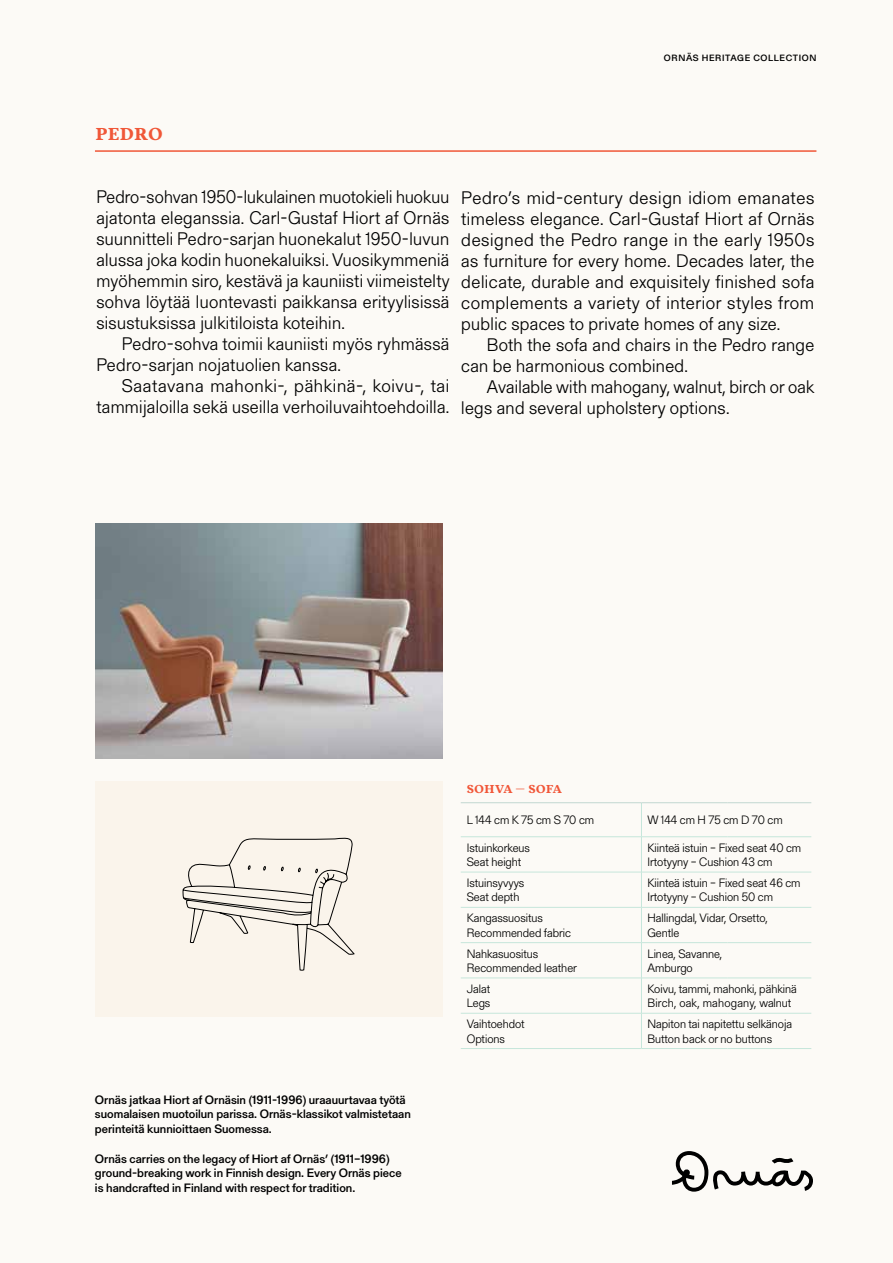
<style>
.page{position:relative;width:893px;height:1263px;background:#fcfaf6}
.page>*{position:absolute;margin:0;border:0;box-sizing:border-box;transform-origin:0 0}
.t1{font:300 18px/21px "Gerstner Programm FSL";letter-spacing:.02em;color:#000}
.t2{font:700 18px "Reckless";letter-spacing:.05em;color:#f05738}
.t3{font:300 12px/14.4px "Gerstner Programm FSL";color:#000}
.t4{font:500 12px/14.4px "Gerstner Programm FSL";color:#000}
.t5{font:700 12px "Reckless";letter-spacing:.05em;color:#f15638}
.t6{font:500 9px "Gerstner Programm FSL";letter-spacing:.07em;color:#000}
.s1{color:#f05738}
</style>
<div class="page">
<svg style="left:672px;top:1151px;width:141px;height:41px"></svg>
<hr style="left:95px;top:150px;width:721px;height:2px;background:#f05738">
<div style="left:95px;top:781px;width:347px;height:235px;background:#faf4eb"></div>
<img style="left:95px;top:523px;width:347px;height:235px">
<hr style="left:641px;top:803px;width:1px;height:33px;background:#c6e6db">
<hr style="left:641px;top:837px;width:1px;height:35px;background:#c6e6db">
<hr style="left:641px;top:872px;width:1px;height:35px;background:#c6e6db">
<hr style="left:641px;top:907px;width:1px;height:35px;background:#c6e6db">
<hr style="left:641px;top:943px;width:1px;height:35px;background:#c6e6db">
<hr style="left:641px;top:978px;width:1px;height:35px;background:#c6e6db">
<hr style="left:641px;top:1013px;width:1px;height:35px;background:#c6e6db">
<hr style="left:461px;top:836px;width:180px;height:1px;background:#c6e6db">
<hr style="left:641px;top:836px;width:86px;height:1px;background:#c6e6db">
<hr style="left:727px;top:836px;width:84px;height:1px;background:#c6e6db">
<hr style="left:461px;top:872px;width:180px;height:1px;background:#c6e6db">
<hr style="left:641px;top:872px;width:86px;height:1px;background:#c6e6db">
<hr style="left:727px;top:872px;width:84px;height:1px;background:#c6e6db">
<hr style="left:461px;top:907px;width:180px;height:1px;background:#c6e6db">
<hr style="left:641px;top:907px;width:86px;height:1px;background:#c6e6db">
<hr style="left:727px;top:907px;width:84px;height:1px;background:#c6e6db">
<hr style="left:461px;top:942px;width:180px;height:1px;background:#c6e6db">
<hr style="left:641px;top:942px;width:86px;height:1px;background:#c6e6db">
<hr style="left:727px;top:942px;width:84px;height:1px;background:#c6e6db">
<hr style="left:461px;top:978px;width:180px;height:1px;background:#c6e6db">
<hr style="left:641px;top:978px;width:86px;height:1px;background:#c6e6db">
<hr style="left:727px;top:978px;width:84px;height:1px;background:#c6e6db">
<hr style="left:461px;top:1013px;width:180px;height:1px;background:#c6e6db">
<hr style="left:641px;top:1013px;width:86px;height:1px;background:#c6e6db">
<hr style="left:727px;top:1013px;width:84px;height:1px;background:#c6e6db">
<hr style="left:461px;top:1048px;width:180px;height:1px;background:#c6e6db">
<hr style="left:641px;top:1048px;width:86px;height:1px;background:#c6e6db">
<hr style="left:727px;top:1048px;width:84px;height:1px;background:#c6e6db">
<hr style="left:461px;top:802px;width:180px;height:1px;background:#c2d7d1">
<hr style="left:641px;top:802px;width:86px;height:1px;background:#c2d7d1">
<hr style="left:727px;top:802px;width:84px;height:1px;background:#c2d7d1">
<svg style="left:183px;top:837px;width:172px;height:133px"></svg>
<p class="t6" style="left:664px;top:51px;width:154px">ORNÄS HERITAGE COLLECTION</p>
<p class="t2" style="left:96px;top:120px;width:68px">PEDRO</p>
<p class="t1" style="left:96px;top:186px;width:355px;text-align:justify">Pedro-sohvan 1950-lukulainen muotokieli huokuu ajatonta eleganssia. Carl-Gustaf Hiort af Ornäs suunnitteli Pedro-sarjan huonekalut 1950-luvun alussa joka kodin huonekaluiksi. Vuosikymmeniä myöhemmin siro, kestävä ja kauniisti viimeistelty sohva löytää luontevasti paikkansa erityylisissä sisustuksissa julkitiloista koteihin.</p>
<p class="t1" style="left:96px;top:333px;width:354px;text-indent:26px">Pedro-sohva toimii kauniisti myös ryhmässä<br>Pedro-sarjan nojatuolien kanssa.</p>
<p class="t1" style="left:96px;top:375px;width:354px;text-align:right">Saatavana mahonki-, pähkinä-, koivu-, tai tammijaloilla sekä useilla verhoiluvaihtoehdoilla.</p>
<p class="t1" style="left:461px;top:187px;width:355px;text-align:justify">Pedro’s mid-century design idiom emanates timeless elegance. Carl-Gustaf Hiort af Ornäs designed the Pedro range in the early 1950s as furniture for every home. Decades later, the delicate, durable and exquisitely finished sofa complements a variety of interior styles from public spaces to private homes of any size.</p>
<p class="t1" style="left:461px;top:334px;width:354px;text-indent:26px">Both the sofa and chairs in the Pedro range can be harmonious combined.</p>
<p class="t1" style="left:461px;top:376px;width:355px;text-indent:26px">Available with mahogany, walnut, birch or oak legs and several upholstery options.</p>
<p class="t4" style="left:95px;top:1092px;width:317px">Ornäs jatkaa Hiort af Ornäsin (1911-1996) uraauurtavaa työtä suomalaisen muotoilun parissa. Ornäs-klassikot valmistetaan perinteitä kunnioittaen Suomessa.</p>
<p class="t4" style="left:95px;top:1151px;width:308px">Ornäs carries on the legacy of Hiort af Ornäs’ (1911–1996) ground-breaking work in Finnish design. Every Ornäs piece is handcrafted in Finland with respect for tradition.</p>
<p class="t5" style="left:467px;top:780px;width:97px">SOHVA <span class="s1">—</span> SOFA</p>
<p class="t3" style="left:467px;top:812px;width:129px">L 144 cm K 75 cm S 70 cm</p>
<p class="t3" style="left:647px;top:812px;width:137px">W 144 cm H 75 cm D 70 cm</p>
<p class="t3" style="left:467px;top:840px;width:65px">Istuinkorkeus<br>Seat height</p>
<p class="t3" style="left:647px;top:840px;width:155px">Kiinteä istuin – Fixed seat 40 cm<br>Irtotyyny – Cushion 43 cm</p>
<p class="t3" style="left:467px;top:875px;width:59px">Istuinsyvyys<br>Seat depth</p>
<p class="t3" style="left:647px;top:875px;width:155px">Kiinteä istuin – Fixed seat 46 cm<br>Irtotyyny – Cushion 50 cm</p>
<p class="t3" style="left:467px;top:910px;width:106px">Kangassuositus<br>Recommended fabric</p>
<p class="t3" style="left:647px;top:910px;width:122px">Hallingdal, Vidar, Orsetto,<br>Gentle</p>
<p class="t3" style="left:467px;top:946px;width:112px">Nahkasuositus<br>Recommended leather</p>
<p class="t3" style="left:647px;top:946px;width:76px">Linea, Savanne,<br>Amburgo</p>
<p class="t3" style="left:467px;top:981px;width:25px">Jalat<br>Legs</p>
<p class="t3" style="left:647px;top:981px;width:151px">Koivu, tammi, mahonki, pähkinä<br>Birch, oak, mahogany, walnut</p>
<p class="t3" style="left:467px;top:1016px;width:59px">Vaihtoehdot<br>Options</p>
<p class="t3" style="left:647px;top:1016px;width:146px">Napiton tai napitettu selkänoja<br>Button back or no buttons</p>
</div>
